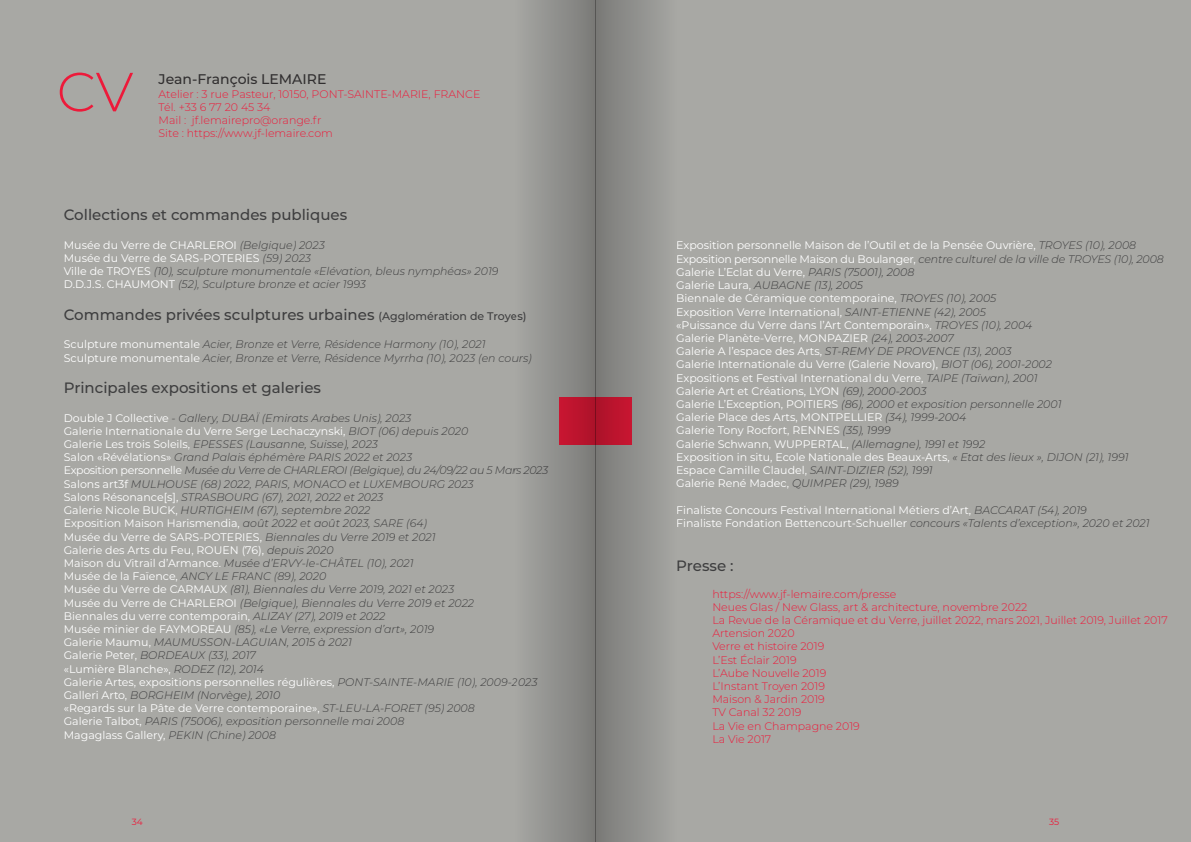
<style>
.page{position:relative;width:1191px;height:842px;background:#a8a8a4}
.page>*{position:absolute;margin:0;border:0;box-sizing:border-box;transform-origin:0 0}
.t1{font:300 55px "Montserrat";color:#ed1a3a}
.t2{font:500 15px "Montserrat";color:#3e3e3f}
.t3{font:500 14px "Montserrat";color:#312f30}
.t4{font:11px "Montserrat";color:#fff}
.t5{font:italic 300 11px/13.2px "Montserrat";color:#3e3e3f}
.t6{font:300 11px "Montserrat";color:#ed1a3a}
.t7{font:italic 300 11px "Montserrat";letter-spacing:-.03em;color:#3e3e3f}
.t8{font:9px "Montserrat Alternates";color:#ed1a3a}
.s1{font-weight:300;font-style:italic;color:#3e3e3f}
.s2{font-weight:400;font-style:normal;color:#fff}
.s3{font-size:11px}
</style>
<div class="page">
<div style="left:595px;top:0;width:81px;height:842px;background:linear-gradient(to right,#7d7271,#a5a8a4)"></div>
<div style="left:514px;top:0;width:81px;height:842px;background:linear-gradient(to right,#a6a9a5,#7e7373)"></div>
<p class="t1" style="left:57px;top:54px;width:78px">CV</p>
<p class="t3" style="left:159px;top:70px;width:169px">Jean-François LEMAIRE</p>
<p class="t6" style="left:159px;top:86px;width:323px">Atelier : 3 rue Pasteur, 10150, PONT-SAINTE-MARIE, FRANCE</p>
<p class="t6" style="left:159px;top:99px;width:113px">Tél. +33 6 77 20 45 34</p>
<p class="t6" style="left:159px;top:113px;width:164px">Mail : jf.lemairepro@orange.fr</p>
<p class="t6" style="left:159px;top:126px;width:176px">Site : https://www.jf-lemaire.com</p>
<p class="t2" style="left:64px;top:204px;width:285px">Collections et commandes publiques</p>
<p class="t4" style="left:64px;top:237px;width:262px">Musée du Verre de CHARLEROI <span class="s1">(Belgique) 2023</span></p>
<p class="t4" style="left:64px;top:251px;width:249px">Musée du Verre de SARS-POTERIES <span class="s1">(59) 2023</span></p>
<p class="t5" style="left:64px;top:264px;width:436px"><span class="s2">Ville de TROYES</span> (10), sculpture monumentale «Elévation, bleus nymphéas» 2019</p>
<p class="t5" style="left:64px;top:278px;width:304px"><span class="s2">D.D.J.S. CHAUMONT</span> (52), Sculpture bronze et acier 1993</p>
<p class="t2" style="left:64px;top:304px;width:464px">Commandes privées sculptures urbaines <span class="s3">(Agglomération de Troyes)</span></p>
<p class="t5" style="left:64px;top:338px;width:423px"><span class="s2">Sculpture monumentale</span> Acier, Bronze et Verre, Résidence Harmony (10), 2021</p>
<p class="t5" style="left:64px;top:351px;width:469px"><span class="s2">Sculpture monumentale</span> Acier, Bronze et Verre, Résidence Myrrha (10), 2023 (en cours)</p>
<p class="t2" style="left:64px;top:377px;width:259px">Principales expositions et galeries</p>
<p class="t5" style="left:64px;top:411px;width:349px"><span class="s2">Double J Collective</span> - Gallery, DUBAÏ (Emirats Arabes Unis), 2023</p>
<p class="t4" style="left:64px;top:423px;width:406px">Galerie Internationale du Verre Serge Lechaczynski, <span class="s1">BIOT (06) depuis 2020</span></p>
<p class="t5" style="left:64px;top:437px;width:316px"><span class="s2">Galerie Les trois Soleils,</span> EPESSES (Lausanne, Suisse), 2023</p>
<p class="t5" style="left:64px;top:450px;width:350px"><span class="s2">Salon «Révélations»</span> Grand Palais éphémère PARIS 2022 et 2023</p>
<p class="t7" style="left:64px;top:463px;width:486px"><span class="s2">Exposition personnelle</span> Musée du Verre de CHARLEROI (Belgique), du 24/09/22 au 5 Mars 2023</p>
<p class="t5" style="left:64px;top:477px;width:411px"><span class="s2">Salons art3f</span> MULHOUSE (68) 2022, PARIS, MONACO et LUXEMBOURG 2023</p>
<p class="t5" style="left:64px;top:490px;width:321px"><span class="s2">Salons Résonance[s],</span> STRASBOURG (67), 2021, 2022 et 2023</p>
<p class="t5" style="left:64px;top:503px;width:308px"><span class="s2">Galerie Nicole BUCK,</span> HURTIGHEIM (67), septembre 2022</p>
<p class="t4" style="left:64px;top:516px;width:365px">Exposition Maison Harismendia, <span class="s1">août 2022 et août 2023, SARE (64)</span></p>
<p class="t4" style="left:64px;top:529px;width:373px">Musée du Verre de SARS-POTERIES, <span class="s1">Biennales du Verre 2019 et 2021</span></p>
<p class="t4" style="left:64px;top:542px;width:271px">Galerie des Arts du Feu, ROUEN (76), <span class="s1">depuis 2020</span></p>
<p class="t5" style="left:64px;top:556px;width:351px"><span class="s2">Maison du Vitrail d’Armance.</span> Musée d’ERVY-le-CHÂTEL (10), 2021</p>
<p class="t5" style="left:64px;top:569px;width:264px"><span class="s2">Musée de la Faïence,</span> ANCY LE FRANC (89), 2020</p>
<p class="t5" style="left:64px;top:582px;width:392px"><span class="s2">Musée du Verre de CARMAUX</span> (81), Biennales du Verre 2019, 2021 et 2023</p>
<p class="t5" style="left:64px;top:596px;width:412px"><span class="s2">Musée du Verre de CHARLEROI</span> (Belgique), Biennales du Verre 2019 et 2022</p>
<p class="t5" style="left:64px;top:609px;width:372px"><span class="s2">Biennales du verre contemporain,</span> ALIZAY (27), 2019 et 2022<br><span class="s2">Musée minier de FAYMOREAU</span> (85), «Le Verre, expression d’art», 2019</p>
<p class="t5" style="left:64px;top:635px;width:290px"><span class="s2">Galerie Maumu,</span> MAUMUSSON-LAGUIAN, 2015 à 2021</p>
<p class="t5" style="left:64px;top:648px;width:194px"><span class="s2">Galerie Peter,</span> BORDEAUX (33), 2017</p>
<p class="t4" style="left:64px;top:661px;width:202px">«Lumière Blanche», <span class="s1">RODEZ (12), 2014</span></p>
<p class="t4" style="left:64px;top:674px;width:475px">Galerie Artes, expositions personnelles régulières, <span class="s1">PONT-SAINTE-MARIE (10), 2009-2023</span></p>
<p class="t5" style="left:64px;top:688px;width:218px"><span class="s2">Galleri Arto,</span> BORGHEIM (Norvège), 2010</p>
<p class="t4" style="left:64px;top:701px;width:412px">«Regards sur la Pâte de Verre contemporaine», <span class="s1">ST-LEU-LA-FORET (95) 2008</span></p>
<p class="t5" style="left:64px;top:714px;width:342px"><span class="s2">Galerie Talbot,</span> PARIS (75006), exposition personnelle mai 2008</p>
<p class="t4" style="left:64px;top:727px;width:214px">Magaglass Gallery, <span class="s1">PEKIN (Chine) 2008</span></p>
<p class="t4" style="left:676px;top:238px;width:461px">Exposition personnelle Maison de l’Outil et de la Pensée Ouvrière, <span class="s1">TROYES (10), 2008</span></p>
<p class="t5" style="left:676px;top:252px;width:489px"><span class="s2">Exposition personnelle Maison du Boulanger,</span> centre culturel de la ville de TROYES (10), 2008</p>
<p class="t4" style="left:676px;top:264px;width:239px">Galerie L’Eclat du Verre, <span class="s1">PARIS (75001), 2008</span></p>
<p class="t5" style="left:676px;top:278px;width:188px"><span class="s2">Galerie Laura,</span> AUBAGNE (13), 2005</p>
<p class="t4" style="left:676px;top:291px;width:321px">Biennale de Céramique contemporaine, <span class="s1">TROYES (10), 2005</span></p>
<p class="t4" style="left:676px;top:304px;width:311px">Exposition Verre International, <span class="s1">SAINT-ETIENNE (42), 2005</span></p>
<p class="t4" style="left:676px;top:317px;width:358px">«Puissance du Verre dans l’Art Contemporain», <span class="s1">TROYES (10), 2004</span></p>
<p class="t4" style="left:676px;top:330px;width:279px">Galerie Planète-Verre, MONPAZIER <span class="s1">(24), 2003-2007</span></p>
<p class="t5" style="left:676px;top:344px;width:337px"><span class="s2">Galerie A l’espace des Arts,</span> ST-REMY DE PROVENCE (13), 2003</p>
<p class="t4" style="left:676px;top:357px;width:377px">Galerie Internationale du Verre (Galerie Novaro), <span class="s1">BIOT (06), 2001-2002</span></p>
<p class="t4" style="left:676px;top:370px;width:363px">Expositions et Festival International du Verre, <span class="s1">TAIPE (Taïwan), 2001</span></p>
<p class="t4" style="left:676px;top:383px;width:252px">Galerie Art et Créations, LYON <span class="s1">(69), 2000-2003</span></p>
<p class="t5" style="left:676px;top:397px;width:387px"><span class="s2">Galerie L’Exception, POITIERS</span> (86), 2000 et exposition personnelle 2001</p>
<p class="t4" style="left:676px;top:410px;width:291px">Galerie Place des Arts, MONTPELLIER <span class="s1">(34), 1999-2004</span></p>
<p class="t4" style="left:676px;top:423px;width:216px">Galerie Tony Rocfort, RENNES <span class="s1">(35), 1999</span></p>
<p class="t4" style="left:676px;top:436px;width:310px">Galerie Schwann, WUPPERTAL, <span class="s1">(Allemagne), 1991 et 1992</span></p>
<p class="t4" style="left:676px;top:449px;width:454px">Exposition in situ, Ecole Nationale des Beaux-Arts, <span class="s1">« Etat des lieux », DIJON (21), 1991</span></p>
<p class="t4" style="left:676px;top:462px;width:258px">Espace Camille Claudel, <span class="s1">SAINT-DIZIER (52), 1991</span></p>
<p class="t4" style="left:676px;top:476px;width:224px">Galerie René Madec, <span class="s1">QUIMPER (29), 1989</span></p>
<p class="t4" style="left:676px;top:502px;width:412px">Finaliste Concours Festival International Métiers d’Art, <span class="s1">BACCARAT (54), 2019</span></p>
<p class="t4" style="left:676px;top:515px;width:475px">Finaliste Fondation Bettencourt-Schueller <span class="s1">concours «Talents d’exception», 2020 et 2021</span></p>
<p class="t2" style="left:676px;top:555px;width:59px">Presse :</p>
<p class="t6" style="left:712px;top:586px;width:186px">https://www.jf-lemaire.com/presse</p>
<p class="t6" style="left:712px;top:599px;width:316px">Neues Glas / New Glass, art &amp; architecture, novembre 2022</p>
<p class="t6" style="left:712px;top:612px;width:457px">La Revue de la Céramique et du Verre, juillet 2022, mars 2021, Juillet 2019, Juillet 2017</p>
<p class="t6" style="left:712px;top:626px;width:84px">Artension 2020</p>
<p class="t6" style="left:712px;top:639px;width:113px">Verre et histoire 2019</p>
<p class="t6" style="left:712px;top:652px;width:86px">L’Est Éclair 2019</p>
<p class="t6" style="left:712px;top:665px;width:115px">L’Aube Nouvelle 2019</p>
<p class="t6" style="left:712px;top:678px;width:114px">L’Instant Troyen 2019</p>
<p class="t6" style="left:712px;top:692px;width:114px">Maison &amp; Jardin 2019</p>
<p class="t6" style="left:712px;top:705px;width:91px">TV Canal 32 2019</p>
<p class="t6" style="left:712px;top:718px;width:149px">La Vie en Champagne 2019</p>
<p class="t6" style="left:712px;top:731px;width:60px">La Vie 2017</p>
<p class="t8" style="left:132px;top:816px;width:13px">34</p>
<p class="t8" style="left:1049px;top:816px;width:12px">35</p>
</div>
